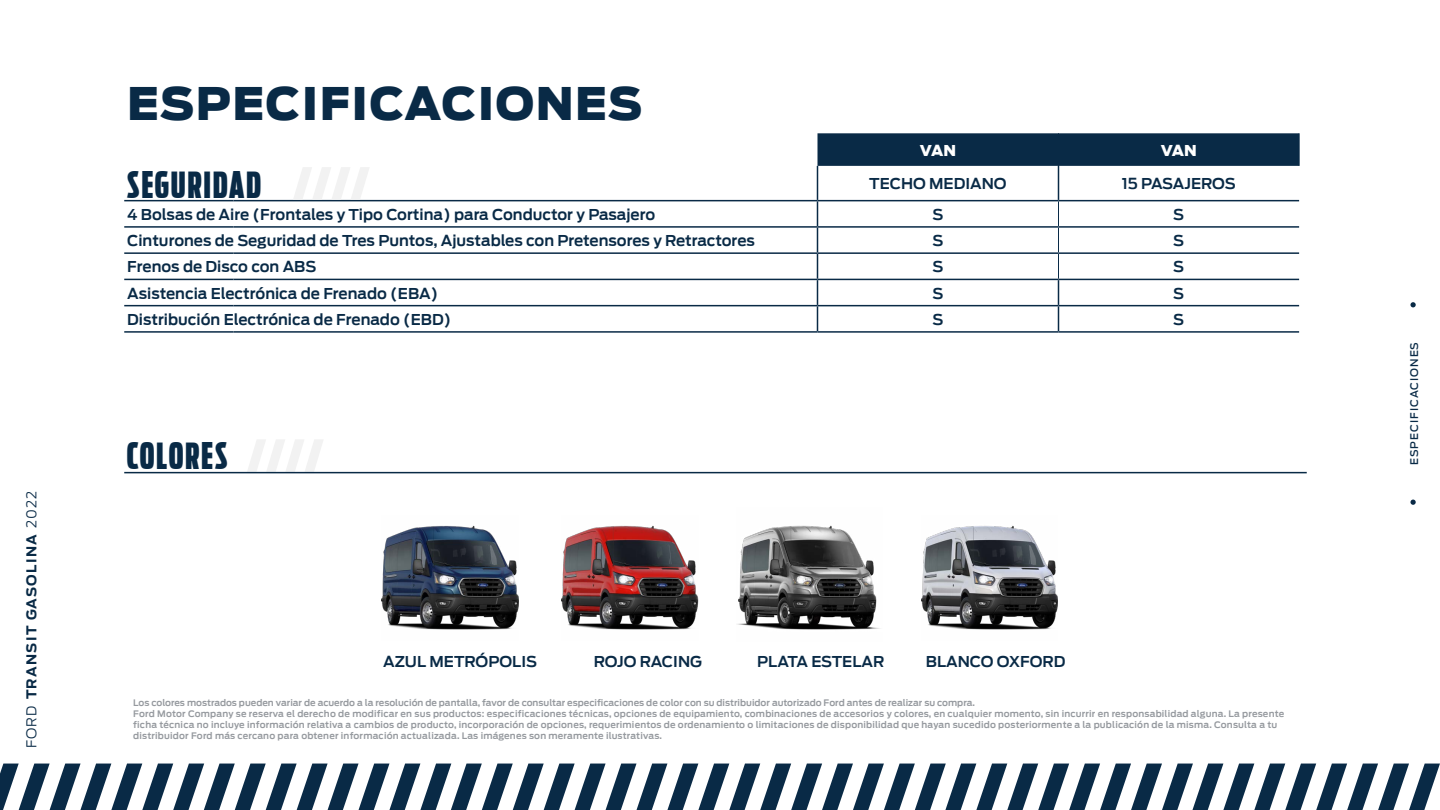
<style>
.page{position:relative;width:1440px;height:810px;background:#fff}
.page>*{position:absolute;margin:0;border:0;box-sizing:border-box;transform-origin:0 0}
.Titulo_1{font:45px "Ford Antenna Black";letter-spacing:.03em;color:#092a46}
.Subtitulo{font:36px "Ford Antenna Comp Black";letter-spacing:.05em;color:#092a46}
.CUERPO_TABLA_2021{font:15px "Ford Antenna Semibold";color:#092a46}
.Cuerpo{font:15px "Ford Antenna Semibold";color:#092a46}
.Cuerpo-2{font:15px "Ford Antenna Black";letter-spacing:-.035em;color:#fff}
.CUERPO{font:700 13.5px "Ford Antenna";letter-spacing:.1em;color:#092a46}
.CUERPO-2{font:500 10.5px "Ford Antenna";letter-spacing:.1em;color:#092a46}
.Cuerpo-3{font:9px/11.2px "Ford Antenna Semibold";letter-spacing:.02em;color:#969a9f}
.Cuerpo-4{font:9px "Ford Antenna Semibold";color:#969a9f}
.s1{font-weight:300}
</style>
<div class="page">
<svg style="left:0;top:764px;width:1440px;height:46px"></svg>
<img style="left:382px;top:525px;width:136px;height:105px">
<img style="left:562px;top:525px;width:136px;height:105px">
<img style="left:737px;top:525px;width:143px;height:105px">
<img style="left:921px;top:525px;width:137px;height:105px">
<div style="left:818px;top:133px;width:481px;height:33px;background:#092a46"></div>
<hr style="left:124px;top:200px;width:110px;height:1px;background:#092a46">
<hr style="left:234px;top:200px;width:584px;height:1px;background:#092a46">
<hr style="left:818px;top:200px;width:240px;height:1px;background:#092a46">
<hr style="left:1058px;top:200px;width:241px;height:1px;background:#092a46">
<hr style="left:818px;top:226px;width:240px;height:2px;background:#092a46">
<hr style="left:1058px;top:226px;width:241px;height:2px;background:#092a46">
<hr style="left:818px;top:252px;width:240px;height:2px;background:#092a46">
<hr style="left:1058px;top:252px;width:241px;height:2px;background:#092a46">
<hr style="left:817px;top:166px;width:1px;height:34px;background:#092a46">
<hr style="left:1058px;top:166px;width:1px;height:34px;background:#092a46">
<hr style="left:1058px;top:133px;width:1px;height:33px;background:#092a46">
<hr style="left:1299px;top:133px;width:1px;height:33px;background:#092a46">
<hr style="left:124px;top:226px;width:110px;height:2px;background:#092a46">
<hr style="left:234px;top:226px;width:584px;height:2px;background:#092a46">
<hr style="left:124px;top:252px;width:110px;height:2px;background:#092a46">
<hr style="left:234px;top:252px;width:584px;height:2px;background:#092a46">
<hr style="left:124px;top:279px;width:110px;height:1px;background:#092a46">
<hr style="left:234px;top:279px;width:584px;height:1px;background:#092a46">
<hr style="left:818px;top:279px;width:240px;height:1px;background:#092a46">
<hr style="left:1058px;top:279px;width:241px;height:1px;background:#092a46">
<hr style="left:124px;top:305px;width:110px;height:1px;background:#092a46">
<hr style="left:234px;top:305px;width:584px;height:1px;background:#092a46">
<hr style="left:818px;top:305px;width:240px;height:1px;background:#092a46">
<hr style="left:1058px;top:305px;width:241px;height:1px;background:#092a46">
<hr style="left:124px;top:331px;width:110px;height:2px;background:#092a46">
<hr style="left:234px;top:331px;width:584px;height:2px;background:#092a46">
<hr style="left:818px;top:331px;width:240px;height:2px;background:#092a46">
<hr style="left:1058px;top:331px;width:241px;height:2px;background:#092a46">
<svg style="left:817px;top:201px;width:1px;height:130px"></svg>
<svg style="left:1058px;top:201px;width:1px;height:130px"></svg>
<svg style="left:293px;top:167px;width:77px;height:33px"></svg>
<svg style="left:247px;top:440px;width:77px;height:32px"></svg>
<hr style="left:124px;top:472px;width:1183px;height:1px;background:#092a46">
<svg style="left:1410px;top:302px;width:6px;height:5px"></svg>
<svg style="left:1410px;top:500px;width:6px;height:5px"></svg>
<p class="CUERPO" style="left:19px;top:748px;width:259px;rotate:-90deg"><span class="s1">FORD</span> TRANSIT GASOLINA <span class="s1">2022</span></p>
<p class="Titulo_1" style="left:127px;top:61px;width:517px">ESPECIFICACIONES</p>
<p class="Cuerpo-2" style="left:920px;top:136px;width:38px">VAN</p>
<p class="Cuerpo-2" style="left:1161px;top:136px;width:38px">VAN</p>
<p class="Subtitulo" style="left:127px;top:153px;width:136px">SEGURIDAD</p>
<p class="Cuerpo" style="left:869px;top:170px;width:139px">TECHO MEDIANO</p>
<p class="Cuerpo" style="left:1122px;top:170px;width:115px">15 PASAJEROS</p>
<p class="CUERPO_TABLA_2021" style="left:127px;top:201px;width:530px">4 Bolsas de Aire (Frontales y Tipo Cortina) para Conductor y Pasajero</p>
<p class="Cuerpo" style="left:933px;top:201px;width:12px">S</p>
<p class="Cuerpo" style="left:1173px;top:201px;width:12px">S</p>
<p class="CUERPO_TABLA_2021" style="left:127px;top:227px;width:629px">Cinturones de Seguridad de Tres Puntos, Ajustables con Pretensores y Retractores</p>
<p class="Cuerpo" style="left:933px;top:227px;width:12px">S</p>
<p class="Cuerpo" style="left:1173px;top:227px;width:12px">S</p>
<p class="CUERPO_TABLA_2021" style="left:127px;top:254px;width:191px">Frenos de Disco con ABS</p>
<p class="Cuerpo" style="left:933px;top:254px;width:12px">S</p>
<p class="Cuerpo" style="left:1173px;top:254px;width:12px">S</p>
<p class="CUERPO_TABLA_2021" style="left:127px;top:280px;width:312px">Asistencia Electrónica de Frenado (EBA)</p>
<p class="Cuerpo" style="left:933px;top:280px;width:12px">S</p>
<p class="Cuerpo" style="left:1173px;top:280px;width:12px">S</p>
<p class="CUERPO_TABLA_2021" style="left:127px;top:306px;width:325px">Distribución Electrónica de Frenado (EBD)</p>
<p class="Cuerpo" style="left:933px;top:306px;width:12px">S</p>
<p class="Cuerpo" style="left:1173px;top:306px;width:12px">S</p>
<p class="Subtitulo" style="left:127px;top:424px;width:102px">COLORES</p>
<p class="Cuerpo" style="left:383px;top:648px;width:155px">AZUL METRÓPOLIS</p>
<p class="Cuerpo" style="left:594px;top:648px;width:110px">ROJO RACING</p>
<p class="Cuerpo" style="left:757px;top:648px;width:129px">PLATA ESTELAR</p>
<p class="Cuerpo" style="left:926px;top:648px;width:141px">BLANCO OXFORD</p>
<p class="Cuerpo-4" style="left:133px;top:694px;width:843px">Los colores mostrados pueden variar de acuerdo a la resolución de pantalla, favor de consultar especificaciones de color con su distribuidor autorizado Ford antes de realizar su compra.</p>
<p class="Cuerpo-3" style="left:133px;top:707px;width:1152px">Ford Motor Company se reserva el derecho de modificar en sus productos: especificaciones técnicas, opciones de equipamiento, combinaciones de accesorios y colores, en cualquier momento, sin incurrir en responsabilidad alguna. La presente ficha técnica no incluye información relativa a cambios de producto, incorporación de opciones, requerimientos de ordenamiento o limitaciones de disponibilidad que hayan sucedido posteriormente a la publicación de la misma. Consulta a tu distribuidor Ford más cercano para obtener información actualizada. Las imágenes son meramente ilustrativas.</p>
<p class="CUERPO-2" style="left:1405px;top:465px;width:125px;rotate:-90deg">ESPECIFICACIONES</p>
</div>
